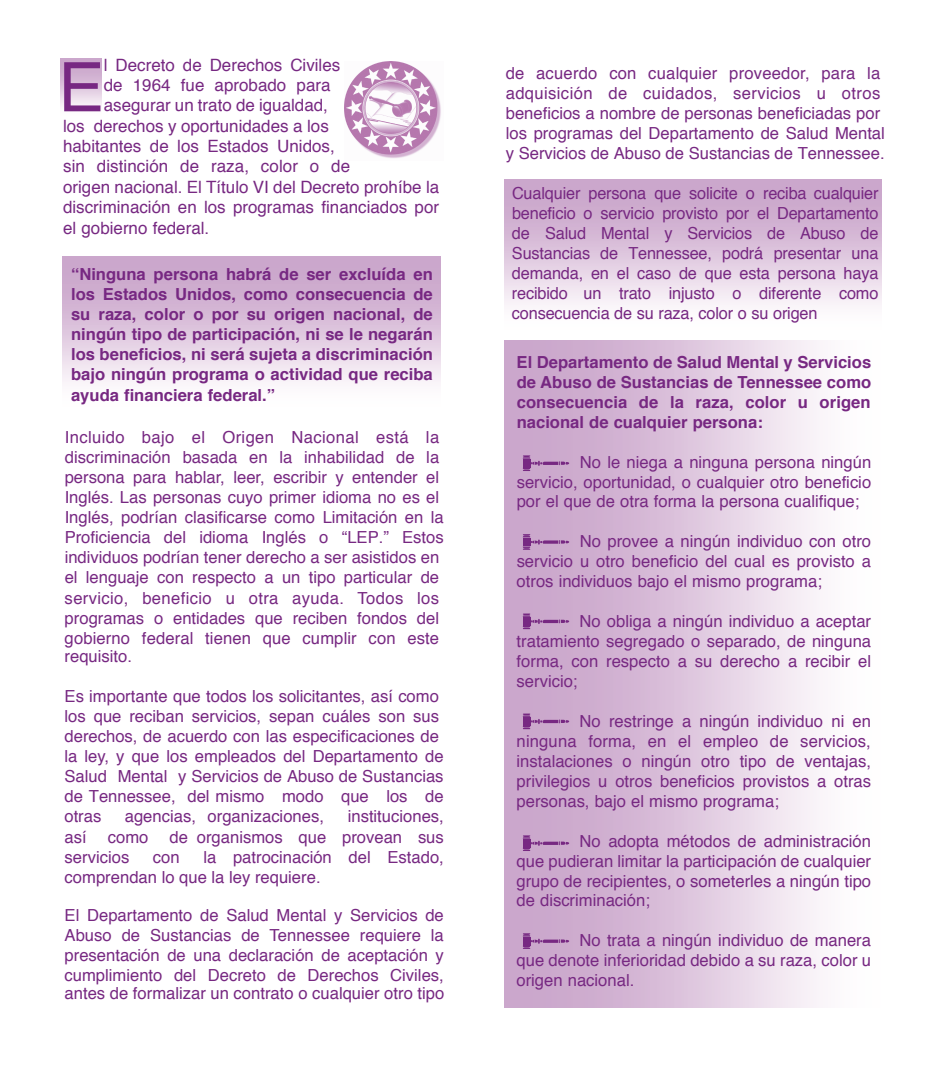
<style>
.page{position:relative;width:945px;height:1071px;background:#fff}
.page>*{position:absolute;margin:0;border:0;box-sizing:border-box;transform-origin:0 0}
.t1{font:68.42px "Helvetica";color:#772882}
.t2{font:16.97px "Helvetica";color:#772882}
.t3{font:16.62px/19.9px "Helvetica";color:#772882;text-align:justify}
.t4{font:700 16.62px/20.1px "Helvetica";color:#772882;text-align:justify}
</style>
<div class="page">
<div style="left:504px;top:179px;width:378px;height:151px;background:linear-gradient(to bottom,#c298c3,#fff)"></div>
<div style="left:504px;top:340px;width:378px;height:668px;background:linear-gradient(to right,#c298c3,#fff)"></div>
<div style="left:62px;top:257px;width:378px;height:150px;background:linear-gradient(to bottom,#c298c3,#fff)"></div>
<div style="left:61px;top:59px;width:41px;height:57px;background:linear-gradient(to bottom,#c298c3,#fff)"></div>
<img style="left:345px;top:61px;width:96px;height:98px">
<svg style="left:523px;top:455px;width:46px;height:16px"></svg>
<svg style="left:523px;top:534px;width:46px;height:16px"></svg>
<svg style="left:523px;top:614px;width:46px;height:15px"></svg>
<svg style="left:523px;top:714px;width:46px;height:15px"></svg>
<svg style="left:523px;top:835px;width:46px;height:16px"></svg>
<svg style="left:523px;top:933px;width:46px;height:16px"></svg>
<h1 class="t1" style="left:58px;top:35px;width:47px">E</h1>
<p class="t2" style="left:104px;top:52px;width:238px">l Decreto de Derechos Civiles</p>
<p class="t2" style="left:104px;top:72px;width:228px">de 1964 fue aprobado para</p>
<p class="t2" style="left:104px;top:92px;width:226px">asegurar un trato de igualdad,</p>
<p class="t2" style="left:63px;top:113px;width:267px">los derechos y oportunidades a los</p>
<p class="t2" style="left:63px;top:133px;width:273px">habitantes de los Estados Unidos,</p>
<p class="t2" style="left:63px;top:153px;width:289px">sin distinción de raza, color o de</p>
<p class="t2" style="left:63px;top:174px;width:378px">origen nacional. El Título VI del Decreto prohíbe la</p>
<p class="t2" style="left:63px;top:194px;width:377px">discriminación en los programas financiados por</p>
<p class="t2" style="left:63px;top:214px;width:148px">el gobierno federal.</p>
<p class="t4" style="left:71px;top:264px;width:363px">“Ninguna persona habrá de ser excluída en los Estados Unidos, como consecuencia de su raza, color o por su origen nacional, de ningún tipo de participación, ni se le negarán los beneficios, ni será sujeta a discriminación bajo ningún programa o actividad que reciba ayuda financiera federal.”</p>
<p class="t3" style="left:65px;top:427px;width:381px;text-align:left">Incluido bajo el Origen Nacional está la discriminación basada en la inhabilidad de la persona para hablar, leer, escribir y entender el Inglés. Las personas cuyo primer idioma no es el Inglés, podrían clasificarse como Limitación en la Proficiencia del idioma Inglés o “LEP.” Estos individuos podrían tener derecho a ser asistidos en el lenguaje con respecto a un tipo particular de servicio, beneficio u otra ayuda. Todos los programas o entidades que reciben fondos del gobierno federal tienen que cumplir con este</p>
<p class="t3" style="left:65px;top:647px;width:69px">requisito.</p>
<p class="t3" style="left:64px;top:686px;width:381px;text-align:left">Es importante que todos los solicitantes, así como los que reciban servicios, sepan cuáles son sus derechos, de acuerdo con las especificaciones de la ley, y que los empleados del Departamento de Salud Mental y Servicios de Abuso de Sustancias de Tennessee, del mismo modo que los de otras</p>
<p class="t3" style="left:125px;top:807px;width:201px">agencias, organizaciones,</p>
<p class="t3" style="left:348px;top:807px;width:98px">instituciones,</p>
<p class="t3" style="left:65px;top:827px;width:24px">así</p>
<p class="t3" style="left:108px;top:827px;width:42px">como</p>
<p class="t3" style="left:169px;top:827px;width:276px">de organismos que provean sus</p>
<p class="t3" style="left:65px;top:847px;width:66px">servicios</p>
<p class="t3" style="left:153px;top:847px;width:28px">con</p>
<p class="t3" style="left:65px;top:847px;width:381px;text-indent:139px">la patrocinación del Estado, comprendan lo que la ley requiere.</p>
<p class="t3" style="left:65px;top:905px;width:381px">El Departamento de Salud Mental y Servicios de Abuso de Sustancias de Tennessee requiere la presentación de una declaración de aceptación y cumplimiento del Decreto de Derechos Civiles,</p>
<p class="t3" style="left:65px;top:984px;width:381px">antes de formalizar un contrato o cualquier otro tipo</p>
<p class="t3" style="left:506px;top:64px;width:381px;text-align:left">de acuerdo con cualquier proveedor, para la adquisición de cuidados, servicios u otros beneficios a nombre de personas beneficiadas por los programas del Departamento de Salud Mental y Servicios de Abuso de Sustancias de Tennessee.</p>
<p class="t3" style="left:512px;top:184px;width:368px">Cualquier persona que solicite o reciba cualquier beneficio o servicio provisto por el Departamento de Salud Mental y Servicios de Abuso de Sustancias de Tennessee, podrá presentar una demanda, en el caso de que esta persona haya recibido un trato injusto o diferente como consecuencia de su raza, color o su origen</p>
<p class="t4" style="left:517px;top:352px;width:356px">El Departamento de Salud Mental y Servicios de Abuso de Sustancias de Tennessee como consecuencia de la raza, color u origen nacional de cualquier persona:</p>
<p class="t3" style="left:517px;top:452px;width:356px;text-indent:63px">No le niega a ninguna persona ningún servicio, oportunidad, o cualquier otro beneficio por el que de otra forma la persona cualifique;</p>
<p class="t3" style="left:517px;top:532px;width:356px;text-indent:63px">No provee a ningún individuo con otro servicio u otro beneficio del cual es provisto a otros individuos bajo el mismo programa;</p>
<p class="t3" style="left:517px;top:612px;width:356px;text-indent:63px">No obliga a ningún individuo a aceptar tratamiento segregado o separado, de ninguna forma, con respecto a su derecho a recibir el servicio;</p>
<p class="t3" style="left:517px;top:712px;width:356px;text-indent:63px">No restringe a ningún individuo ni en ninguna forma, en el empleo de servicios, instalaciones o ningún otro tipo de ventajas, privilegios u otros beneficios provistos a otras personas, bajo el mismo programa;</p>
<p class="t3" style="left:517px;top:831px;width:356px;text-indent:63px">No adopta métodos de administración que pudieran limitar la participación de cualquier grupo de recipientes, o someterles a ningún tipo de discriminación;</p>
<p class="t3" style="left:517px;top:931px;width:356px;text-indent:63px">No trata a ningún individuo de manera que denote inferioridad debido a su raza, color u origen nacional.</p>
</div>
